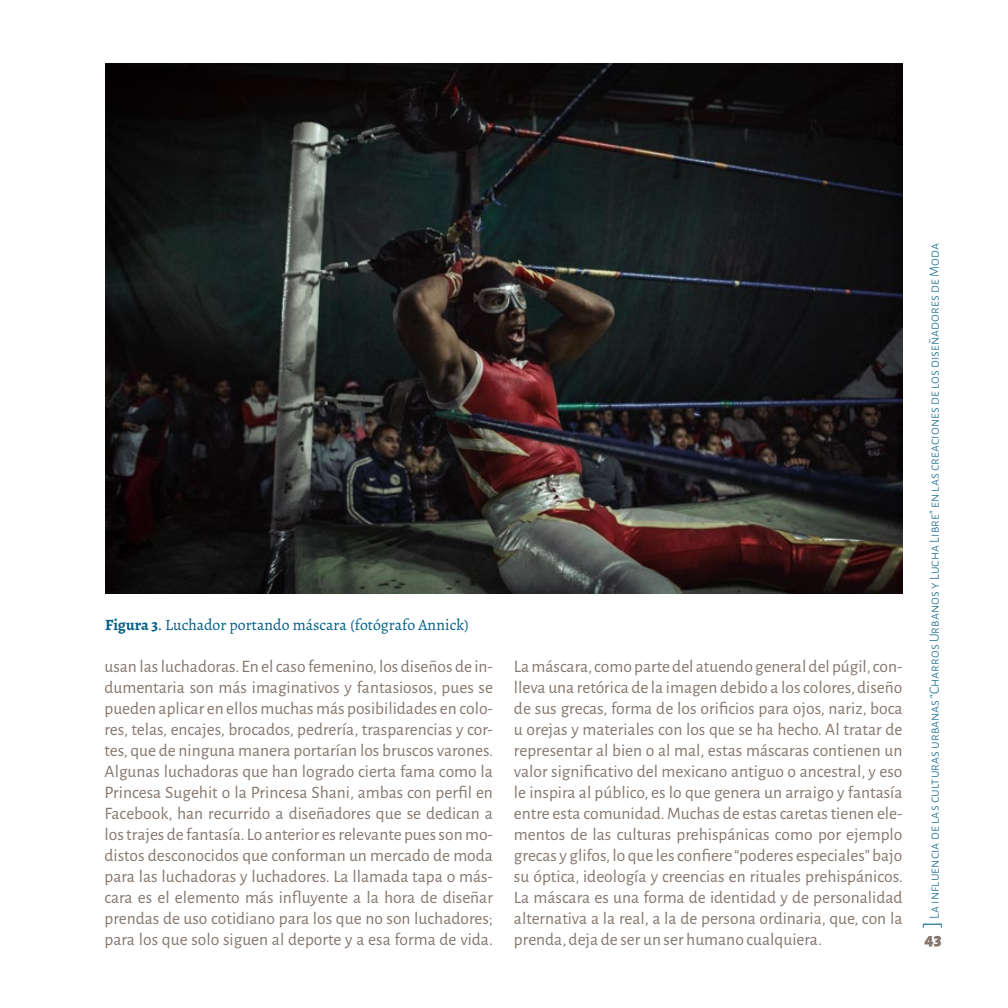
<style>
.page{position:relative;width:1008px;height:1008px;background:#fff}
.page>*{position:absolute;margin:0;border:0;box-sizing:border-box;transform-origin:0 0}
.t1{font:17.5px/21px "Alegreya Sans";color:#86786f;text-align:justify}
.t2{font:900 17.5px "Alegreya Sans SC";color:#86786f}
.t3{font:15.75px "Alegreya";color:#005e85}
.t4{font:300 14px "Alegreya Sans SC";color:#005e85}
.s1{font-weight:700}
.s2{font-size:24.5px}
</style>
<div class="page">
<img style="left:105px;top:63px;width:797px;height:531px">
<p class="t3" style="left:105px;top:615px;width:366px"><span class="s1">Figura 3</span>. Luchador portando máscara (fotógrafo Annick)</p>
<p class="t1" style="left:104px;top:655px;width:390px">usan las luchadoras. En el caso femenino, los diseños de in&shy;dumentaria son más imaginativos y fantasiosos, pues se pueden aplicar en ellos muchas más posibilidades en colo&shy;res, telas, encajes, brocados, pedrería, trasparencias y cor&shy;tes, que de ninguna manera portarían los bruscos varones.<br>Algunas luchadoras que han logrado cierta fama como la Princesa Sugehit o la Princesa Shani, ambas con perfil en Facebook, han recurrido a diseñadores que se dedican a los trajes de fantasía. Lo anterior es relevante pues son mo&shy;distos desconocidos que conforman un mercado de moda para las luchadoras y luchadores. La llamada tapa o más&shy;cara es el elemento más influyente a la hora de diseñar prendas de uso cotidiano para los que no son luchadores; para los que solo siguen al deporte y a esa forma de vida.</p>
<p class="t1" style="left:514px;top:655px;width:390px">La máscara, como parte del atuendo general del púgil, con&shy;lleva una retórica de la imagen debido a los colores, diseño de sus grecas, forma de los orificios para ojos, nariz, boca u orejas y materiales con los que se ha hecho. Al tratar de representar al bien o al mal, estas máscaras contienen un valor significativo del mexicano antiguo o ancestral, y eso le inspira al público, es lo que genera un arraigo y fantasía entre esta comunidad. Muchas de estas caretas tienen ele&shy;mentos de las culturas prehispánicas como por ejemplo grecas y glifos, lo que les confiere “poderes especiales” bajo su óptica, ideología y creencias en rituales prehispánicos.<br>La máscara es una forma de identidad y de personalidad alternativa a la real, a la de persona ordinaria, que, con la prenda, deja de ser un ser humano cualquiera.</p>
<p class="t4" style="left:925px;top:928px;width:687px;rotate:-90deg"><span class="s2">]</span> La influencia de las culturas urbanas “Charros Urbanos y Lucha Libre” en las creaciones de los diseñadores de Moda</p>
<p class="t2" style="left:925px;top:925px;width:19px">43</p>
</div>
